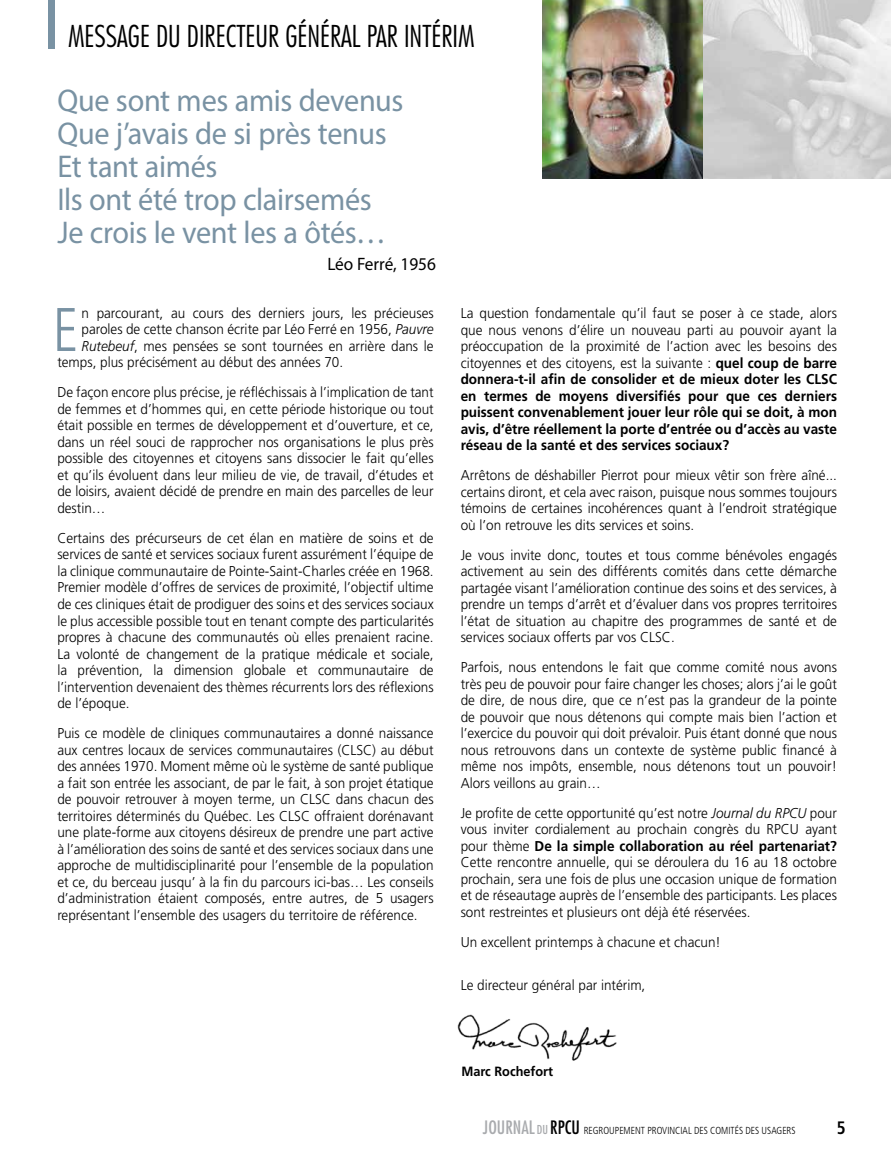
<style>
.page{position:relative;width:891px;height:1161px;background:#fff}
.page>*{position:absolute;margin:0;border:0;box-sizing:border-box;transform-origin:0 0}
.t1{font:300 condensed 61.5px "Frutiger";color:#7992a3;scale:.95 1}
.t2{font:31.5px/33px "Myriad Pro";letter-spacing:-.015em;color:#7992a3;scale:.96 1}
.t3{font:300 condensed 29.4px "Futura";color:#000}
.t4{font:18px "Myriad Pro";color:#000;scale:.96 1}
.t5{font:700 condensed 18px "Frutiger";color:#000;scale:.95 1}
.t6{font:300 14.25px/16.5px "Frutiger";color:#000;text-align:justify;scale:.95 1}
.t7{font:700 14.25px/16.5px "Frutiger";color:#000;text-align:justify;scale:.95 1}
.t8{font:700 13.35px "Frutiger";color:#000;scale:.95 1}
.t9{font:300 condensed 10.2px "Frutiger";color:#000;scale:.95 1}
.s1{font-style:italic}
.s2{font-weight:300}
.s3{font-weight:700}
.s4{font-family:"Futura";font-weight:400;font-size:18px;color:#a9abae}
.s5{font-family:"Futura";font-weight:400;font-size:12px;color:#a9abae}
.s6{font-family:"Futura";font-weight:400;font-size:18px}
</style>
<div class="page">
<img style="left:702px;top:0;width:189px;height:179px">
<img style="left:542px;top:0;width:160px;height:179px">
<img style="left:457px;top:1014px;width:160px;height:47px">
<div style="left:49px;top:0;width:6px;height:49px;background:#7992a3"></div>
<h3 class="t3" style="left:68px;top:18px;width:408px">MESSAGE DU DIRECTEUR GÉNÉRAL PAR INTÉRIM</h3>
<h2 class="t2" style="left:57px;top:83px;width:362px">Que sont mes amis devenus<br>Que j’avais de si près tenus<br>Et tant aimés<br>Ils ont été trop clairsemés<br>Je crois le vent les a ôtés…</h2>
<p class="t4" style="left:327px;top:252px;width:115px">Léo Ferré, 1956</p>
<h1 class="t1" style="left:53px;top:295px;width:29px">E</h1>
<p class="t6" style="left:82px;top:305px;width:372px">n parcourant, au cours des derniers jours, les précieuses</p>
<p class="t6" style="left:82px;top:321px;width:372px">paroles de cette chanson écrite par Léo Ferré en 1956, <span class="s1">Pauvre</span></p>
<p class="t6" style="left:82px;top:338px;width:372px"><span class="s1">Rutebeuf</span>, mes pensées se sont tournées en arrière dans le</p>
<p class="t6" style="left:57px;top:354px;width:302px">temps, plus précisément au début des années 70.</p>
<p class="t6" style="left:57px;top:384px;width:398px">De façon encore plus précise, je réfléchissais à l’implication de tant de femmes et d’hommes qui, en cette période historique ou tout était possible en termes de développement et d’ouverture, et ce, dans un réel souci de rapprocher nos organisations le plus près possible des citoyennes et citoyens sans dissocier le fait qu’elles et qu’ils évoluent dans leur milieu de vie, de travail, d’études et de loisirs, avaient décidé de prendre en main des parcelles de leur destin…</p>
<p class="t6" style="left:57px;top:530px;width:398px">Certains des précurseurs de cet élan en matière de soins et de services de santé et services sociaux furent assurément l’équipe de la clinique communautaire de Pointe-Saint-Charles créée en 1968.<br>Premier modèle d’offres de services de proximité, l’objectif ultime de ces cliniques était de prodiguer des soins et des services sociaux le plus accessible possible tout en tenant compte des particularités propres à chacune des communautés où elles prenaient racine.<br>La volonté de changement de la pratique médicale et sociale, la prévention, la dimension globale et communautaire de l’intervention devenaient des thèmes récurrents lors des réflexions de l’époque.</p>
<p class="t6" style="left:57px;top:725px;width:398px">Puis ce modèle de cliniques communautaires a donné naissance aux centres locaux de services communautaires (CLSC) au début des années 1970. Moment même où le système de santé publique a fait son entrée les associant, de par le fait, à son projet étatique de pouvoir retrouver à moyen terme, un CLSC dans chacun des territoires déterminés du Québec. Les CLSC offraient dorénavant une plate-forme aux citoyens désireux de prendre une part active à l’amélioration des soins de santé et des services sociaux dans une approche de multidisciplinarité pour l’ensemble de la population et ce, du berceau jusqu’ à la fin du parcours ici-bas… Les conseils d’administration étaient composés, entre autres, de 5 usagers représentant l’ensemble des usagers du territoire de référence.</p>
<p class="t7" style="left:461px;top:305px;width:398px"><span class="s2">La question fondamentale qu’il faut se poser à ce stade, alors que nous venons d’élire un nouveau parti au pouvoir ayant la préoccupation de la proximité de l’action avec les besoins des citoyennes et des citoyens, est la suivante :</span> quel coup de barre donnera-t-il afin de consolider et de mieux doter les CLSC en termes de moyens diversifiés pour que ces derniers puissent convenablement jouer leur rôle qui se doit, à mon avis, d’être réellement la porte d’entrée ou d’accès au vaste réseau de la santé et des services sociaux?</p>
<p class="t6" style="left:461px;top:467px;width:398px">Arrêtons de déshabiller Pierrot pour mieux vêtir son frère aîné... certains diront, et cela avec raison, puisque nous sommes toujours témoins de certaines incohérences quant à l’endroit stratégique où l’on retrouve les dits services et soins.</p>
<p class="t6" style="left:461px;top:546px;width:398px">Je vous invite donc, toutes et tous comme bénévoles engagés activement au sein des différents comités dans cette démarche partagée visant l’amélioration continue des soins et des services, à prendre un temps d’arrêt et d’évaluer dans vos propres territoires l’état de situation au chapitre des programmes de santé et de services sociaux offerts par vos CLSC.</p>
<p class="t6" style="left:461px;top:659px;width:398px">Parfois, nous entendons le fait que comme comité nous avons très peu de pouvoir pour faire changer les choses; alors j’ai le goût de dire, de nous dire, que ce n’est pas la grandeur de la pointe de pouvoir que nous détenons qui compte mais bien l’action et l’exercice du pouvoir qui doit prévaloir. Puis étant donné que nous nous retrouvons dans un contexte de système public financé à même nos impôts, ensemble, nous détenons tout un pouvoir!<br>Alors veillons au grain…</p>
<p class="t6" style="left:461px;top:804px;width:398px">Je profite de cette opportunité qu’est notre <span class="s1">Journal du RPCU</span> pour vous inviter cordialement au prochain congrès du RPCU ayant pour thème <span class="s3">De la simple collaboration au réel partenariat?<br></span>Cette rencontre annuelle, qui se déroulera du 16 au 18 octobre prochain, sera une fois de plus une occasion unique de formation et de réseautage auprès de l’ensemble des participants. Les places sont restreintes et plusieurs ont déjà été réservées.</p>
<p class="t6" style="left:461px;top:933px;width:275px">Un excellent printemps à chacune et chacun!</p>
<p class="t6" style="left:461px;top:977px;width:196px">Le directeur général par intérim,</p>
<p class="t8" style="left:462px;top:1064px;width:98px">Marc Rochefort</p>
<p class="t9" style="left:483px;top:1124px;width:331px"><span class="s4">JOURNAL</span> <span class="s5">DU</span> <span class="s6">RPCU</span> REGROUPEMENT PROVINCIAL DES COMITÉS DES USAGERS</p>
<p class="t5" style="left:837px;top:1117px;width:11px">5</p>
</div>
